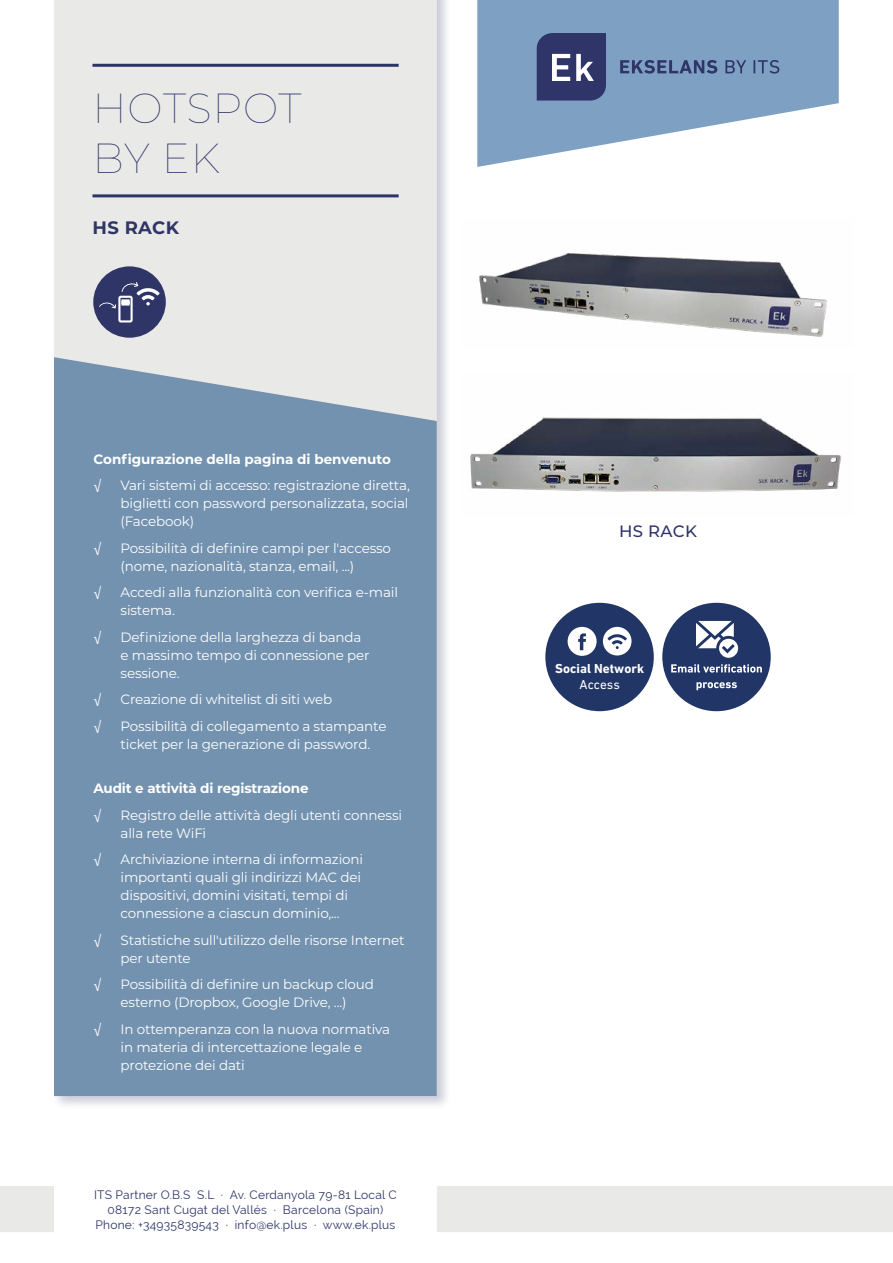
<style>
.page{position:relative;width:893px;height:1263px;background:#fff}
.page>*{position:absolute;margin:0;border:0;box-sizing:border-box;transform-origin:0 0}
.t1{font:100 42px/49.5px "Montserrat";letter-spacing:.015em;color:#303568}
.t2{font:700 18px "Montserrat";letter-spacing:.02em;color:#303568}
.t3{font:500 16.5px "Montserrat";letter-spacing:.02em;color:#303568}
.t4{font:13.5px/18px "Montserrat";letter-spacing:-.01em;color:#fff}
.t5{font:700 13.5px "Montserrat";letter-spacing:-.01em;color:#fff}
.t6{font:13.5px "Helvetica Neue LT Std";color:#fff}
.t7{font:700 13.2px "DIN Next LT Pro";color:#fff}
.t8{font:13.2px "DIN Next LT Pro";color:#fff}
.t9{font:12px/15px "Raleway";letter-spacing:.02em;color:#2d3568;text-align:center}
</style>
<div class="page">
<div style="left:52px;top:0;width:399px;height:1110px;background:#303568;opacity:.25"></div>
<div style="left:54px;top:0;width:383px;height:357px;background:#e9e9e7"></div>
<div style="left:0;top:1186px;width:54px;height:46px;background:#e9e9e7"></div>
<div style="left:437px;top:1186px;width:456px;height:46px;background:#e9e9e7"></div>
<div style="left:54px;top:357px;width:383px;height:739px;background:#7392af"></div>
<hr style="left:92px;top:64px;width:307px;height:3px;background:#2d3568">
<hr style="left:92px;top:194px;width:307px;height:3px;background:#2d3568">
<svg style="left:477px;top:0;width:362px;height:167px;fill:#7ea0c2"></svg>
<svg style="left:537px;top:33px;width:69px;height:68px;background:#484e7c"></svg>
<svg style="left:620px;top:60px;width:97px;height:14px"></svg>
<svg style="left:725px;top:60px;width:21px;height:13px"></svg>
<svg style="left:753px;top:60px;width:26px;height:14px"></svg>
<div style="left:93px;top:266px;width:73px;height:72px;background:#303568;border-radius:50%"></div>
<svg style="left:99px;top:282px;width:61px;height:42px"></svg>
<div style="left:662px;top:603px;width:109px;height:108px;background:#213666;border-radius:50%"></div>
<svg style="left:671px;top:664px;width:91px;height:9px"></svg>
<svg style="left:696px;top:682px;width:41px;height:8px"></svg>
<div style="left:545px;top:603px;width:109px;height:108px;background:#213666;border-radius:50%"></div>
<div style="left:603px;top:627px;width:28px;height:28px;background:#fff;border-radius:50%"></div>
<svg style="left:607px;top:634px;width:20px;height:15px"></svg>
<svg style="left:568px;top:627px;width:29px;height:29px"></svg>
<svg style="left:696px;top:621px;width:42px;height:37px"></svg>
<img style="left:470px;top:417px;width:371px;height:75px">
<img style="left:479px;top:253px;width:348px;height:84px">
<h1 class="t1" style="left:92px;top:82px;width:211px">HOTSPOT<br>BY EK</h1>
<h2 class="t2" style="left:92px;top:214px;width:88px">HS RACK</h2>
<p class="t5" style="left:94px;top:449px;width:299px">Configurazione della pagina di benvenuto</p>
<p class="t6" style="left:94px;top:477px;width:9px">√</p>
<p class="t4" style="left:121px;top:476px;width:291px;text-align:justify">Vari sistemi di accesso: registrazione diretta, biglietti con password personalizzata, social (Facebook)</p>
<p class="t6" style="left:94px;top:540px;width:9px">√</p>
<p class="t4" style="left:121px;top:539px;width:272px">Possibilità di definire campi per l'accesso (nome, nazionalità, stanza, email, ...)</p>
<p class="t6" style="left:94px;top:584px;width:9px">√</p>
<p class="t4" style="left:121px;top:583px;width:279px">Accedi alla funzionalità con verifica e-mail sistema.</p>
<p class="t6" style="left:94px;top:629px;width:9px">√</p>
<p class="t4" style="left:121px;top:627px;width:251px">Definizione della larghezza di banda e massimo tempo di connessione per sessione.</p>
<p class="t6" style="left:94px;top:691px;width:9px">√</p>
<p class="t4" style="left:121px;top:690px;width:213px">Creazione di whitelist di siti web</p>
<p class="t6" style="left:94px;top:718px;width:9px">√</p>
<p class="t4" style="left:121px;top:716px;width:267px">Possibilità di collegamento a stampante ticket per la generazione di password.</p>
<p class="t5" style="left:94px;top:779px;width:216px">Audit e attività di registrazione</p>
<p class="t6" style="left:94px;top:807px;width:9px">√</p>
<p class="t4" style="left:121px;top:805px;width:283px">Registro delle attività degli utenti connessi alla rete WiFi</p>
<p class="t6" style="left:94px;top:851px;width:9px">√</p>
<p class="t4" style="left:121px;top:850px;width:244px">Archiviazione interna di informazioni importanti quali gli indirizzi MAC dei dispositivi, domini visitati, tempi di connessione a ciascun dominio,...</p>
<p class="t6" style="left:94px;top:932px;width:9px">√</p>
<p class="t4" style="left:121px;top:930px;width:286px">Statistiche sull'utilizzo delle risorse Internet per utente</p>
<p class="t6" style="left:94px;top:976px;width:9px">√</p>
<p class="t4" style="left:121px;top:975px;width:255px">Possibilità di definire un backup cloud esterno (Dropbox, Google Drive, ...)</p>
<p class="t6" style="left:94px;top:1021px;width:9px">√</p>
<p class="t4" style="left:121px;top:1019px;width:271px">In ottemperanza con la nuova normativa in materia di intercettazione legale e protezione dei dati</p>
<p class="t9" style="left:94px;top:1187px;width:304px">ITS Partner O.B.S S.L · Av. Cerdanyola 79-81 Local C<br>08172 Sant Cugat del Vallés · Barcelona (Spain)<br>Phone: +34935839543 · info@ek.plus · www.ek.plus</p>
<p class="t3" style="left:619px;top:519px;width:79px">HS RACK</p>
<p class="t7" style="left:555px;top:661px;width:90px">Social Network</p>
<p class="t8" style="left:580px;top:677px;width:42px">Access</p>
</div>
